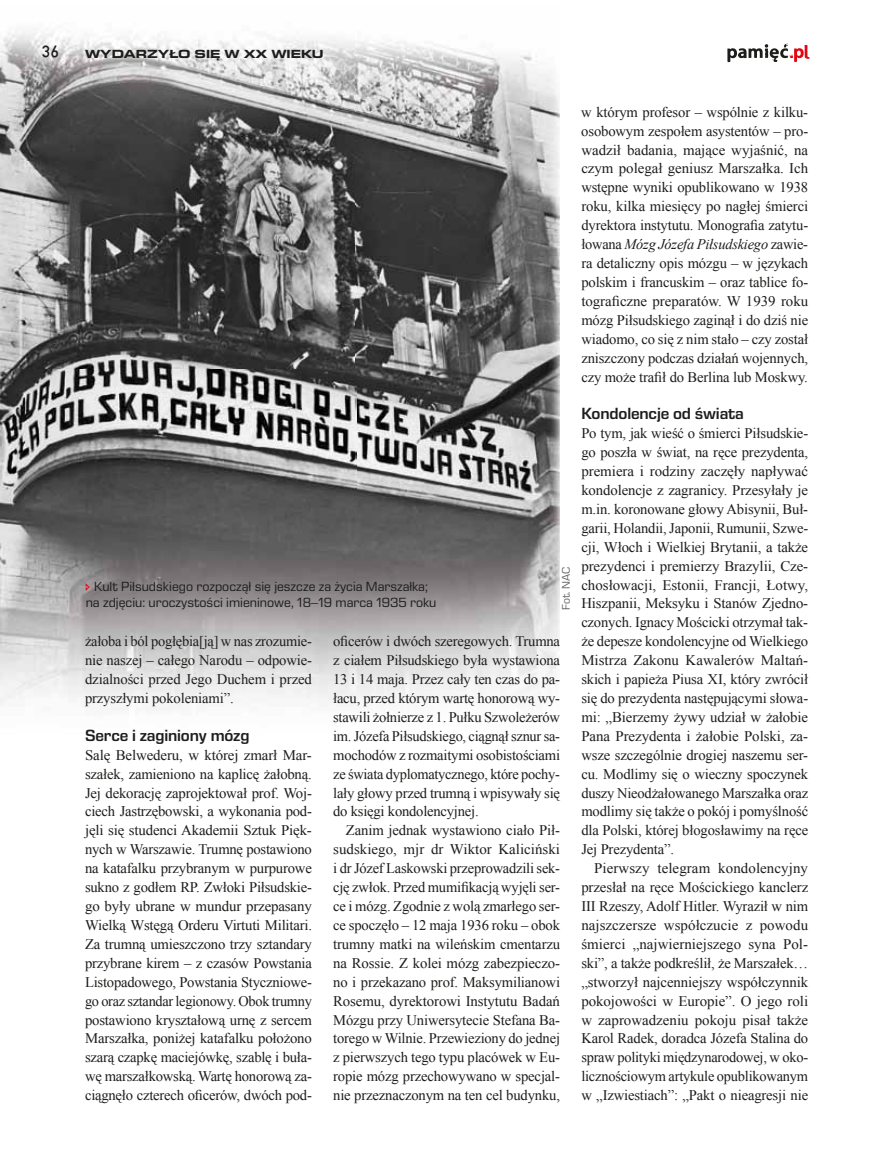
<style>
.page{position:relative;width:872px;height:1170px;background:#fff}
.page>*{position:absolute;margin:0;border:0;box-sizing:border-box;transform-origin:0 0}
.t1{font:600 16.5px "Eurostile Next LT Pro";letter-spacing:-.01em;color:#1d1d1b}
.t2{font:14.7px/18.9px "Times New Roman";letter-spacing:-.01em;color:#1d1d1b;text-align:justify}
.t3{font:13.5px/16.2px "Eurostile Next LT Pro";color:#1d1d1b;text-align:center}
.t4{font:700 expanded 12px "Eurostile Next LT Pro";color:#1d1d1b}
.t5{font:12px "Copystruct Normal";color:#1d1d1b}
.t6{font:11.25px "Eurostile Next LT Pro";letter-spacing:-.005em;color:#646363}
.s1{font-style:italic}
</style>
<div class="page">
<img style="left:0;top:29px;width:560px;height:678px">
<svg style="left:727px;top:43px;width:82px;height:19px"></svg>
<svg style="left:86px;top:583px;width:4px;height:7px"></svg>
<p class="t5" style="left:43px;top:44px;width:19px">36</p>
<p class="t4" style="left:85px;top:47px;width:240px">WYDARZYŁO SIĘ W XX WIEKU</p>
<p class="t3" style="left:86px;top:578px;width:352px">Kult Piłsudskiego rozpoczął się jeszcze za życia Marszałka; na zdjęciu: uroczystości imieninowe, 18–19 marca 1935 roku</p>
<p class="t6" style="left:560px;top:610px;width:45px;rotate:-90deg">Fot. NAC</p>
<p class="t2" style="left:85px;top:631px;width:228px">żałoba i ból pogłębia[ją] w nas zrozumie&shy;nie naszej – całego Narodu – odpowie&shy;dzialności przed Jego Duchem i przed przyszłymi pokoleniami”.</p>
<p class="t1" style="left:85px;top:726px;width:166px">Serce i zaginiony mózg</p>
<p class="t2" style="left:85px;top:745px;width:228px">Salę Belwederu, w której zmarł Mar&shy;szałek, zamieniono na kaplicę żałobną.<br>Jej dekorację zaprojektował prof. Woj&shy;ciech Jastrzębowski, a wykonania pod&shy;jęli się studenci Akademii Sztuk Pięk&shy;nych w Warszawie. Trumnę postawiono na katafalku przybranym w purpurowe sukno z godłem RP. Zwłoki Piłsudskie&shy;go były ubrane w mundur przepasany Wielką Wstęgą Orderu Virtuti Militari.<br>Za trumną umieszczono trzy sztandary przybrane kirem – z czasów Powstania Listopadowego, Powstania Styczniowe&shy;go oraz sztandar legionowy. Obok trumny postawiono kryształową urnę z sercem Marszałka, poniżej katafalku położono szarą czapkę maciejówkę, szablę i buła&shy;wę marszałkowską. Wartę honorową za&shy;ciągnęło czterech oficerów, dwóch pod-</p>
<p class="t2" style="left:333px;top:631px;width:228px">oficerów i dwóch szeregowych. Trumna z ciałem Piłsudskiego była wystawiona 13 i 14 maja. Przez cały ten czas do pa&shy;łacu, przed którym wartę honorową wy&shy;stawili żołnierze z 1. Pułku Szwoleżerów im. Józefa Piłsudskiego, ciągnął sznur sa&shy;mochodów z rozmaitymi osobistościami ze świata dyplomatycznego, które pochy&shy;lały głowy przed trumną i wpisywały się do księgi kondolencyjnej.</p>
<p class="t2" style="left:333px;top:820px;width:228px;text-indent:13px">Zanim jednak wystawiono ciało Pił&shy;sudskiego, mjr dr Wiktor Kaliciński i dr Józef Laskowski przeprowadzili sek&shy;cję zwłok. Przed mumifikacją wyjęli ser&shy;ce i mózg. Zgodnie z wolą zmarłego ser&shy;ce spoczęło – 12 maja 1936 roku – obok trumny matki na wileńskim cmentarzu na Rossie. Z kolei mózg zabezpieczo&shy;no i przekazano prof. Maksymilianowi Rosemu, dyrektorowi Instytutu Badań Mózgu przy Uniwersytecie Stefana Ba&shy;torego w Wilnie. Przewieziony do jednej z pierwszych tego typu placówek w Eu&shy;ropie mózg przechowywano w specjal&shy;nie przeznaczonym na ten cel budynku,</p>
<p class="t2" style="left:581px;top:102px;width:228px">w którym profesor – wspólnie z kilku&shy;osobowym zespołem asystentów – pro&shy;wadził badania, mające wyjaśnić, na czym polegał geniusz Marszałka. Ich wstępne wyniki opublikowano w 1938 roku, kilka miesięcy po nagłej śmierci dyrektora instytutu. Monografia zatytu&shy;łowana <span class="s1">Mózg Józefa Piłsudskiego</span> zawie&shy;ra detaliczny opis mózgu – w językach polskim i francuskim – oraz tablice fo&shy;tograficzne preparatów. W 1939 roku mózg Piłsudskiego zaginął i do dziś nie wiadomo, co się z nim stało – czy został zniszczony podczas działań wojennych, czy może trafił do Berlina lub Moskwy.</p>
<p class="t1" style="left:581px;top:404px;width:164px">Kondolencje od świata</p>
<p class="t2" style="left:581px;top:423px;width:228px">Po tym, jak wieść o śmierci Piłsudskie&shy;go poszła w świat, na ręce prezydenta, premiera i rodziny zaczęły napływać kondolencje z zagranicy. Przesyłały je m.in. koronowane głowy Abisynii, Buł&shy;garii, Holandii, Japonii, Rumunii, Szwe&shy;cji, Włoch i Wielkiej Brytanii, a także prezydenci i premierzy Brazylii, Cze&shy;chosłowacji, Estonii, Francji, Łotwy, Hiszpanii, Meksyku i Stanów Zjedno&shy;czonych. Ignacy Mościcki otrzymał tak&shy;że depesze kondolencyjne od Wielkiego Mistrza Zakonu Kawalerów Maltań&shy;skich i papieża Piusa XI, który zwrócił się do prezydenta następującymi słowa&shy;mi: „Bierzemy żywy udział w żałobie Pana Prezydenta i żałobie Polski, za&shy;wsze szczególnie drogiej naszemu ser&shy;cu. Modlimy się o wieczny spoczynek duszy Nieodżałowanego Marszałka oraz modlimy się także o pokój i pomyślność dla Polski, której błogosławimy na ręce Jej Prezydenta”.</p>
<p class="t2" style="left:581px;top:858px;width:228px;text-indent:13px">Pierwszy telegram kondolencyjny przesłał na ręce Mościckiego kanclerz III Rzeszy, Adolf Hitler. Wyraził w nim najszczersze współczucie z powodu śmierci „najwierniejszego syna Pol&shy;ski”, a także podkreślił, że Marszałek… „stworzył najcenniejszy współczynnik pokojowości w Europie”. O jego roli w zaprowadzeniu pokoju pisał także Karol Radek, doradca Józefa Stalina do spraw polityki międzynarodowej, w oko&shy;licznościowym artykule opublikowanym w „Izwiestiach”: „Pakt o nieagresji nie</p>
</div>
